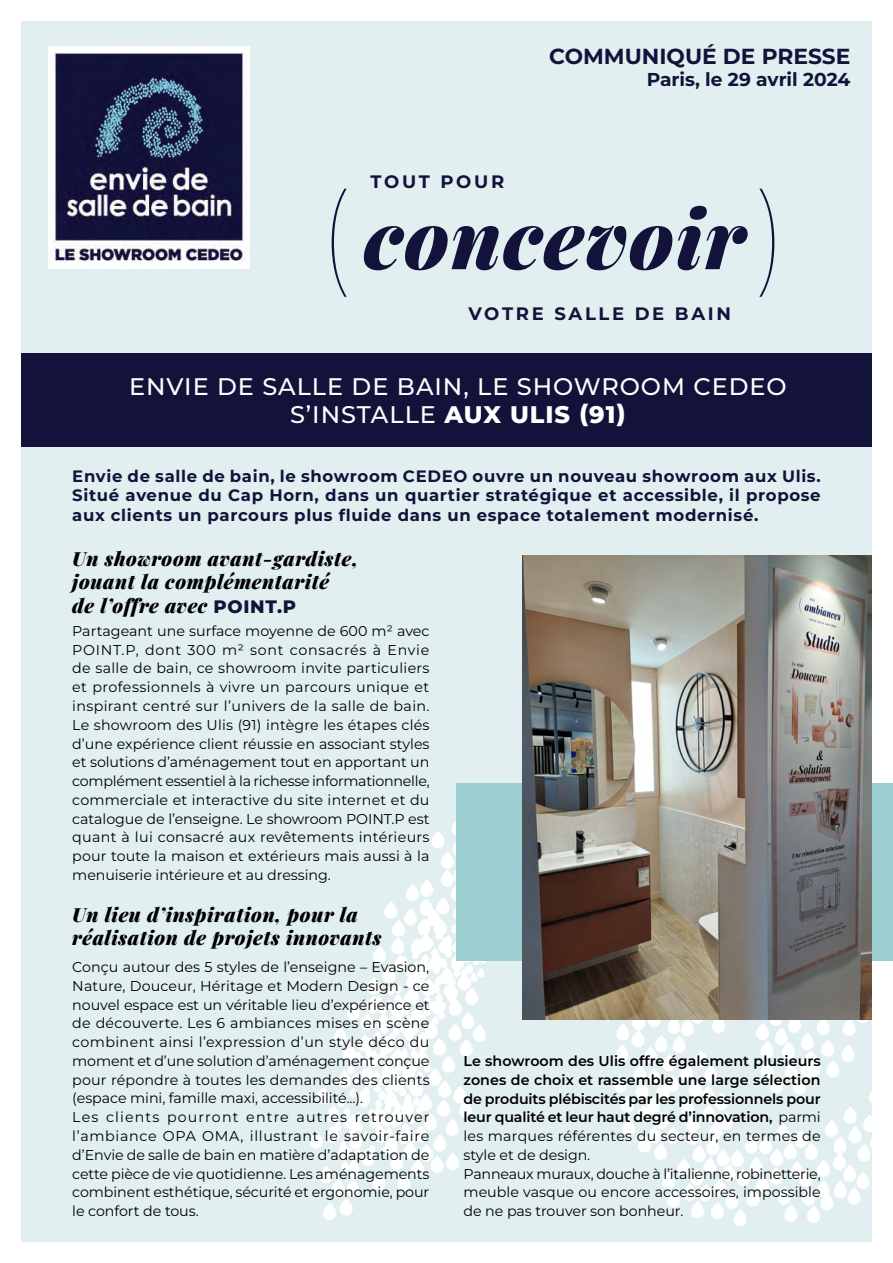
<style>
.page{position:relative;width:893px;height:1263px;background:#fff}
.page>*{position:absolute;margin:0;border:0;box-sizing:border-box;transform-origin:0 0}
.Style_de_paragraphe_Altech{font:italic 900 81px "Playfair Display";letter-spacing:.02em;color:#13123a}
.Style_de_paragraphe_Altech-2{font:500 24px "Montserrat";letter-spacing:.04em;color:#fff}
.Style_de_paragraphe_Altech-3{font:800 24px "Montserrat";letter-spacing:.035em;color:#fff}
.t1{font:700 21.75px "Montserrat";color:#13123a}
.Style_de_paragraphe_Altech-4{font:italic 900 19.5px/23.2px "Playfair Display";letter-spacing:.03em;color:#000}
.t2{font:700 18.6px "Montserrat";color:#13123a}
.Style_de_paragraphe_Altech-5{font:700 18px "Montserrat";letter-spacing:.15em;color:#13123a}
.Style_de_paragraphe_Altech-6{font:700 16.5px/19.5px "Montserrat";letter-spacing:.04em;color:#13123a;text-align:justify}
.Style_de_paragraphe_Envie{font:14.25px/18.8px "Montserrat";letter-spacing:-.005em;color:#000;text-align:justify}
.Style_de_paragraphe_Envie-2{font:600 14.25px/18.8px "Montserrat";letter-spacing:-.01em;color:#000;text-align:justify}
.s1{font-family:"Montserrat";font-weight:100;font-style:normal;font-size:115.5px}
.s2{font-weight:500}
.s3{font-family:"Montserrat";font-weight:800;font-style:normal;font-size:18px;color:#13123a}
.s4{font-weight:400}
</style>
<div class="page">
<div style="left:10px;top:10px;width:872px;height:1242px;background:#e1eff1"></div>
<div style="left:0;top:0;width:893px;height:1263px;border:21px solid #fff"></div>
<div style="left:309px;top:706px;width:563px;height:536px;background:#e1eff1"></div>
<img style="left:311px;top:821px;width:561px;height:404px">
<div style="left:21px;top:353px;width:851px;height:94px;background:#13123a"></div>
<img style="left:48px;top:46px;width:201px;height:223px">
<div style="left:456px;top:783px;width:437px;height:178px;background:#9bced0"></div>
<img style="left:522px;top:556px;width:350px;height:464px">
<p class="t1" style="left:549px;top:40px;width:303px">COMMUNIQUÉ DE PRESSE</p>
<p class="t2" style="left:647px;top:66px;width:205px">Paris, le 29 avril 2024</p>
<p class="Style_de_paragraphe_Altech-5" style="left:370px;top:169px;width:135px">TOUT POUR</p>
<p class="Style_de_paragraphe_Altech" style="left:317px;top:172px;width:473px"><span class="s1">(</span>concevoir<span class="s1">)</span></p>
<p class="Style_de_paragraphe_Altech-5" style="left:469px;top:301px;width:264px">VOTRE SALLE DE BAIN</p>
<p class="Style_de_paragraphe_Altech-2" style="left:129px;top:369px;width:659px">ENVIE DE SALLE DE BAIN, LE SHOWROOM CEDEO</p>
<p class="Style_de_paragraphe_Altech-3" style="left:290px;top:397px;width:337px"><span class="s2">S’INSTALLE</span> AUX ULIS (91)</p>
<p class="Style_de_paragraphe_Altech-6" style="left:72px;top:465px;width:750px">Envie de salle de bain, le showroom CEDEO ouvre un nouveau showroom aux Ulis.<br>Situé avenue du Cap Horn, dans un quartier stratégique et accessible, il propose aux clients un parcours plus fluide dans un espace totalement modernisé.</p>
<p class="Style_de_paragraphe_Altech-4" style="left:72px;top:545px;width:287px">Un showroom avant-gardiste, jouant la complémentarité<br>de l’offre avec <span class="s3">POINT.P</span></p>
<p class="Style_de_paragraphe_Envie" style="left:72px;top:621px;width:359px">Partageant une surface moyenne de 600 m² avec POINT.P, dont 300 m² sont consacrés à Envie de salle de bain, ce showroom invite particuliers et professionnels à vivre un parcours unique et inspirant centré sur l’univers de la salle de bain.<br>Le showroom des Ulis (91) intègre les étapes clés d’une expérience client réussie en associant styles et solutions d’aménagement tout en apportant un complément essentiel à la richesse informationnelle, commerciale et interactive du site internet et du catalogue de l’enseigne. Le showroom POINT.P est quant à lui consacré aux revêtements intérieurs pour toute la maison et extérieurs mais aussi à la menuiserie intérieure et au dressing.</p>
<p class="Style_de_paragraphe_Altech-4" style="left:72px;top:901px;width:311px;line-height:22.5px">Un lieu d’inspiration, pour la réalisation de projets innovants</p>
<p class="Style_de_paragraphe_Envie" style="left:72px;top:957px;width:359px">Conçu autour des 5 styles de l’enseigne – Evasion, Nature, Douceur, Héritage et Modern Design - ce nouvel espace est un véritable lieu d’expérience et de découverte. Les 6 ambiances mises en scène combinent ainsi l’expression d’un style déco du moment et d’une solution d’aménagement conçue pour répondre à toutes les demandes des clients (espace mini, famille maxi, accessibilité...).</p>
<p class="Style_de_paragraphe_Envie" style="left:72px;top:1107px;width:359px">Les clients pourront entre autres retrouver l’ambiance OPA OMA, illustrant le savoir-faire d’Envie de salle de bain en matière d’adaptation de cette pièce de vie quotidienne. Les aménagements combinent esthétique, sécurité et ergonomie, pour le confort de tous.</p>
<p class="Style_de_paragraphe_Envie-2" style="left:463px;top:1051px;width:359px">Le showroom des Ulis offre également plusieurs zones de choix et rassemble une large sélection de produits plébiscités par les professionnels pour leur qualité et leur haut degré d’innovation, <span class="s4">parmi les marques référentes du secteur, en termes de style et de design.</span></p>
<p class="Style_de_paragraphe_Envie" style="left:463px;top:1164px;width:359px">Panneaux muraux, douche à l’italienne, robinetterie, meuble vasque ou encore accessoires, impossible de ne pas trouver son bonheur.</p>
</div>
